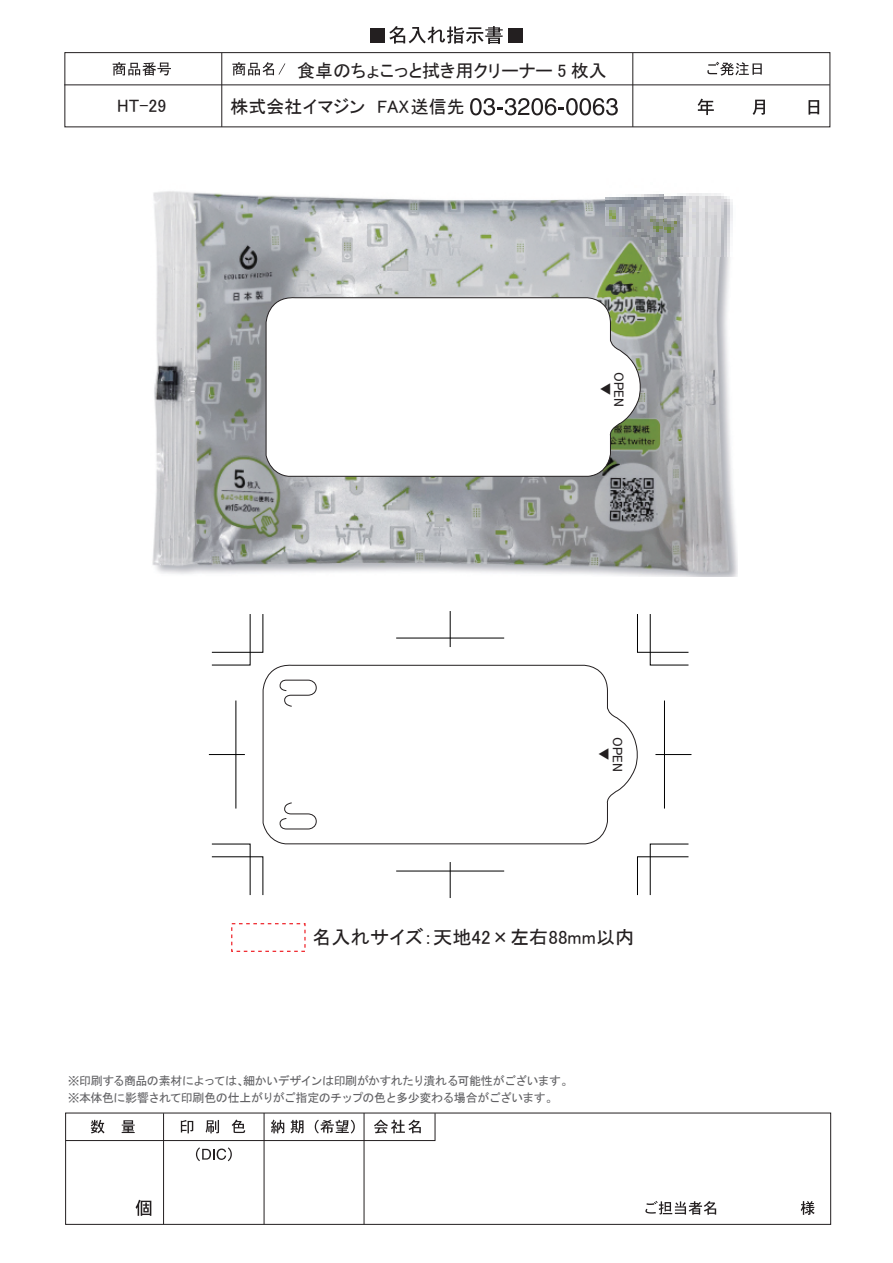
<style>
.page{position:relative;width:893px;height:1263px;background:#fff}
.page>*{position:absolute;margin:0;border:0;box-sizing:border-box;transform-origin:0 0}
.t1{font:19.2px "MS P Gothic";color:#231f20}
.t2{font:18px "MS P Gothic";color:#231f20}
.t3{font:13.8px "MS P Gothic";color:#231f20}
.t4{font:13.8px "MS Gothic";color:#231f20}
.t5{font:12px/17px "MS Gothic";letter-spacing:-.045em;color:#616164}
</style>
<div class="page">
<div style="left:65px;top:1113px;width:766px;height:112px;border:1px solid #231f20"></div>
<hr style="left:264px;top:1113px;width:1px;height:111px;background:#231f20">
<hr style="left:163px;top:1113px;width:1px;height:111px;background:#231f20">
<hr style="left:364px;top:1113px;width:1px;height:111px;background:#231f20">
<svg style="left:65px;top:1112px;width:371px;height:29px"></svg>
<svg style="left:196px;top:1147px;width:36px;height:14px"></svg>
<svg style="left:136px;top:1200px;width:15px;height:16px"></svg>
<svg style="left:645px;top:1201px;width:71px;height:14px"></svg>
<svg style="left:801px;top:1201px;width:14px;height:14px"></svg>
<div style="left:64px;top:52px;width:766px;height:75px;border:1px solid #231f20"></div>
<svg style="left:698px;top:99px;width:16px;height:16px"></svg>
<svg style="left:753px;top:100px;width:12px;height:15px"></svg>
<svg style="left:808px;top:100px;width:11px;height:15px"></svg>
<hr style="left:221px;top:53px;width:1px;height:74px;background:#231f20">
<div style="left:370px;top:28px;width:15px;height:14px;background:#231f20"></div>
<svg style="left:389px;top:26px;width:114px;height:18px"></svg>
<div style="left:508px;top:28px;width:15px;height:14px;background:#231f20"></div>
<svg style="left:470px;top:98px;width:148px;height:17px"></svg>
<hr style="left:632px;top:53px;width:1px;height:74px;background:#231f20">
<hr style="left:64px;top:84px;width:766px;height:1px;background:#231f20">
<div style="left:231px;top:923px;width:75px;height:29px;background:#fff;border:1px dashed #ee1d23"></div>
<svg style="left:113px;top:62px;width:58px;height:14px"></svg>
<svg style="left:232px;top:62px;width:53px;height:14px"></svg>
<svg style="left:707px;top:62px;width:55px;height:14px"></svg>
<svg style="left:263px;top:664px;width:375px;height:180px"></svg>
<svg style="left:211px;top:843px;width:52px;height:52px"></svg>
<svg style="left:211px;top:614px;width:52px;height:51px"></svg>
<svg style="left:637px;top:614px;width:52px;height:51px"></svg>
<svg style="left:637px;top:843px;width:52px;height:52px"></svg>
<hr style="left:209px;top:754px;width:36px;height:1px;background:#000">
<hr style="left:236px;top:700px;width:1px;height:108px;background:#000">
<hr style="left:655px;top:754px;width:36px;height:1px;background:#000">
<hr style="left:664px;top:700px;width:1px;height:108px;background:#000">
<hr style="left:396px;top:638px;width:108px;height:1px;background:#000">
<hr style="left:450px;top:611px;width:1px;height:36px;background:#000">
<hr style="left:396px;top:871px;width:108px;height:1px;background:#000">
<hr style="left:450px;top:862px;width:1px;height:36px;background:#000">
<svg style="left:280px;top:680px;width:37px;height:27px"></svg>
<svg style="left:280px;top:802px;width:37px;height:27px"></svg>
<img style="left:152px;top:191px;width:585px;height:385px">
<img style="left:646px;top:191px;width:91px;height:65px">
<img style="left:605px;top:191px;width:59px;height:45px">
<svg style="left:265px;top:296px;width:379px;height:181px"></svg>
<h2 class="t2" style="left:117px;top:96px;width:51px">HT-29</h2>
<h2 class="t2" style="left:297px;top:62px;width:311px">食卓のちょこっと拭き用クリーナー 5 枚入</h2>
<h2 class="t2" style="left:231px;top:98px;width:236px">株式会社イマジン FAX送信先</h2>
<p class="t4" style="left:613px;top:382px;width:15px;rotate:90deg">▼</p>
<p class="t3" style="left:626px;top:372px;width:37px;rotate:90deg">OPEN</p>
<p class="t4" style="left:611px;top:747px;width:15px;rotate:90deg">▼</p>
<p class="t3" style="left:625px;top:737px;width:37px;rotate:90deg">OPEN</p>
<h1 class="t1" style="left:312px;top:927px;width:323px">名入れサイズ：天地42×左右88mm以内</h1>
<p class="t5" style="left:68px;top:1072px;width:507px">※印刷する商品の素材によっては、細かいデザインは印刷がかすれたり潰れる可能性がございます。※本体色に影響されて印刷色の仕上がりがご指定のチップの色と多少変わる場合がございます。</p>
</div>
